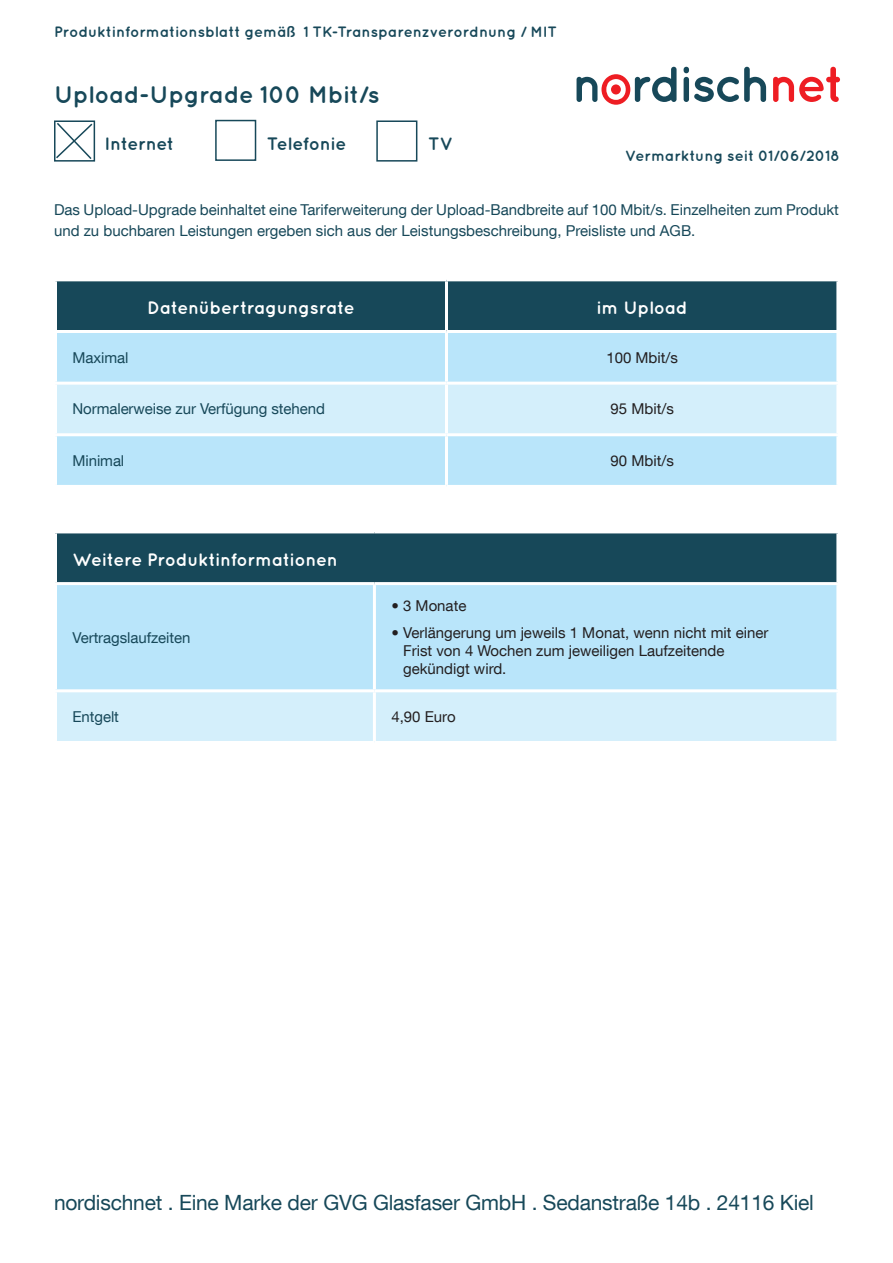
<style>
.page{position:relative;width:893px;height:1263px;background:#fff}
.page>*{position:absolute;margin:0;border:0;box-sizing:border-box;transform-origin:0 0}
.t1{font:700 24px "Quicksand";letter-spacing:-.02em;color:#174859}
.t2{font:21px "Helvetica Neue LT Com";letter-spacing:-.01em;color:#174859}
.t3{font:700 18px "Quicksand";letter-spacing:-.015em;color:#fff}
.t4{font:700 18px "Quicksand";letter-spacing:-.015em;color:#174859}
.t5{font:15px/21px "Helvetica Neue LT Com";color:#174859}
.t6{font:15px/18px "Helvetica Neue LT Com";color:#231f20}
.t7{font:700 15px "Quicksand";letter-spacing:-.005em;color:#174859}
</style>
<div class="page">
<svg style="left:684px;top:67px;width:82px;height:35px"></svg>
<svg style="left:773px;top:67px;width:67px;height:35px"></svg>
<svg style="left:576px;top:67px;width:100px;height:38px"></svg>
<div style="left:611px;top:84px;width:10px;height:10px;background:#ee1d23;border-radius:50%"></div>
<div style="left:57px;top:281px;width:779px;height:49px;background:#174859"></div>
<div style="left:57px;top:333px;width:779px;height:152px;background:#b9e5fa"></div>
<div style="left:57px;top:385px;width:779px;height:48px;background:#d4effb"></div>
<hr style="left:445px;top:281px;width:3px;height:49px;background:#fff">
<hr style="left:445px;top:385px;width:3px;height:48px;background:#fff">
<hr style="left:445px;top:333px;width:3px;height:49px;background:#fff">
<hr style="left:54px;top:382px;width:392px;height:3px;background:#fff">
<hr style="left:446px;top:382px;width:393px;height:3px;background:#fff">
<hr style="left:54px;top:433px;width:392px;height:3px;background:#fff">
<hr style="left:446px;top:433px;width:393px;height:3px;background:#fff">
<hr style="left:445px;top:436px;width:3px;height:49px;background:#fff">
<div style="left:56px;top:532px;width:782px;height:52px;background:#174859"></div>
<div style="left:57px;top:585px;width:779px;height:104px;background:#b9e5fa"></div>
<div style="left:57px;top:692px;width:779px;height:49px;background:#d4effb"></div>
<hr style="left:54px;top:530px;width:320px;height:3px;background:#fff">
<hr style="left:54px;top:533px;width:3px;height:49px;background:#fff">
<hr style="left:374px;top:530px;width:465px;height:3px;background:#fff">
<hr style="left:836px;top:533px;width:3px;height:49px;background:#fff">
<hr style="left:54px;top:582px;width:320px;height:3px;background:#fff">
<hr style="left:374px;top:582px;width:465px;height:3px;background:#fff">
<hr style="left:373px;top:585px;width:3px;height:104px;background:#fff">
<hr style="left:373px;top:692px;width:3px;height:49px;background:#fff">
<div style="left:54px;top:120px;width:41px;height:42px;border:2px solid #174859"></div>
<div style="left:215px;top:120px;width:41px;height:41px;border:2px solid #174859"></div>
<div style="left:376px;top:120px;width:41px;height:42px;border:2px solid #174859"></div>
<svg style="left:54px;top:121px;width:40px;height:40px"></svg>
<p class="t7" style="left:54px;top:23px;width:505px">Produktinformationsblatt gemäß 1 TK-Transparenzverordnung / MIT</p>
<h1 class="t1" style="left:54px;top:80px;width:327px">Upload-Upgrade 100 Mbit/s</h1>
<p class="t4" style="left:105px;top:132px;width:71px">Internet</p>
<p class="t4" style="left:267px;top:132px;width:81px">Telefonie</p>
<p class="t4" style="left:428px;top:132px;width:27px">TV</p>
<p class="t7" style="left:625px;top:147px;width:216px">Vermarktung seit 01/06/2018</p>
<p class="t5" style="left:54px;top:199px;width:786px">Das Upload-Upgrade beinhaltet eine Tariferweiterung der Upload-Bandbreite auf 100 Mbit/s. Einzelheiten zum Produkt und zu buchbaren Leistungen ergeben sich aus der Leistungsbeschreibung, Preisliste und AGB.</p>
<p class="t3" style="left:147px;top:297px;width:209px">Datenübertragungsrate</p>
<p class="t3" style="left:597px;top:297px;width:93px">im Upload</p>
<p class="t5" style="left:73px;top:346px;width:57px">Maximal</p>
<p class="t6" style="left:606px;top:348px;width:73px">100 Mbit/s</p>
<p class="t5" style="left:73px;top:398px;width:254px">Normalerweise zur Verfügung stehend</p>
<p class="t6" style="left:610px;top:400px;width:65px">95 Mbit/s</p>
<p class="t5" style="left:73px;top:450px;width:53px">Minimal</p>
<p class="t6" style="left:610px;top:451px;width:65px">90 Mbit/s</p>
<p class="t3" style="left:73px;top:549px;width:267px">Weitere Produktinformationen</p>
<p class="t5" style="left:73px;top:626px;width:119px">Vertragslaufzeiten</p>
<p class="t6" style="left:391px;top:597px;width:77px">• 3 Monate</p>
<p class="t6" style="left:403px;top:623px;width:367px;text-indent:-12px">• Verlängerung um jeweils 1 Monat, wenn nicht mit einer<br>Frist von 4 Wochen zum jeweiligen Laufzeitende gekündigt wird.</p>
<p class="t5" style="left:73px;top:706px;width:48px">Entgelt</p>
<p class="t6" style="left:391px;top:707px;width:66px">4,90 Euro</p>
<h2 class="t2" style="left:54px;top:1189px;width:761px">nordischnet . Eine Marke der GVG Glasfaser GmbH . Sedanstraße 14b . 24116 Kiel</h2>
</div>
